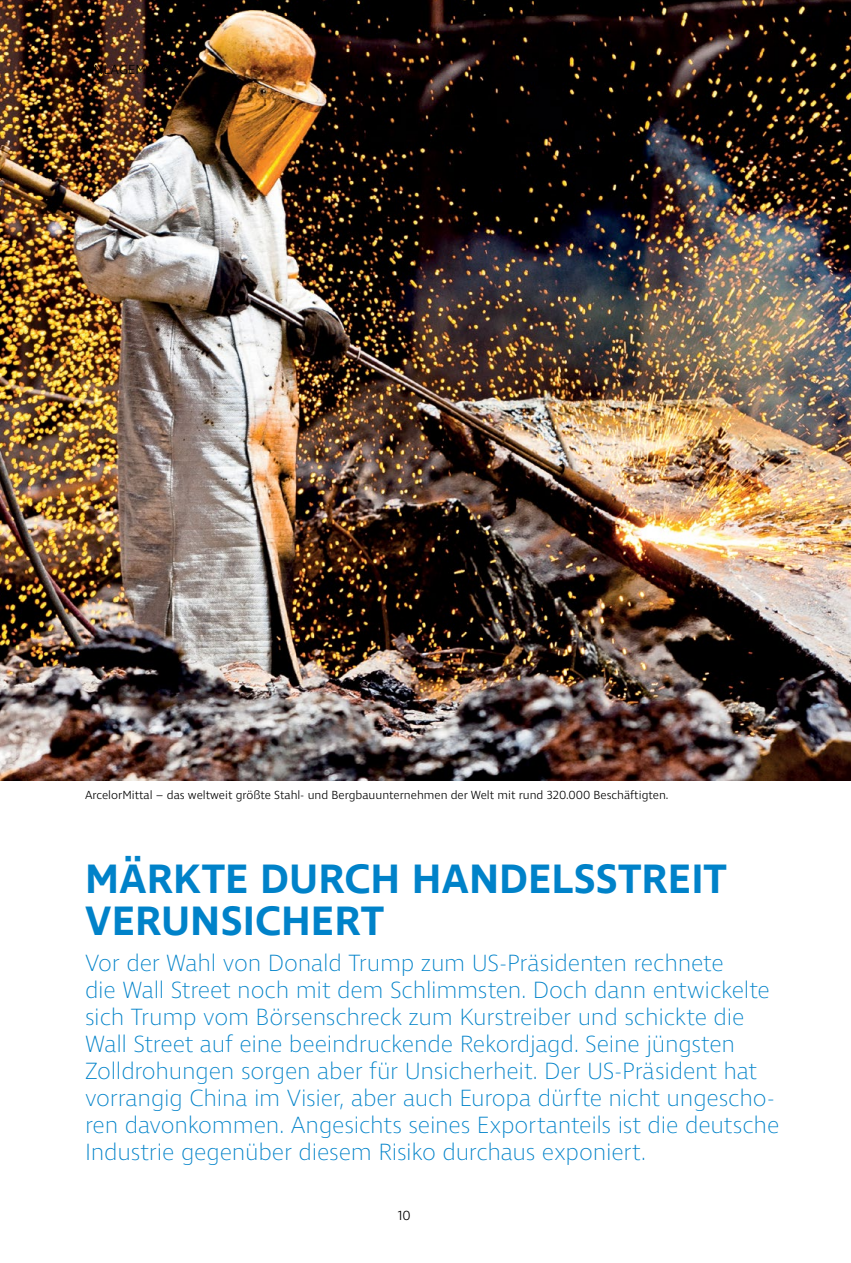
<style>
.page{position:relative;width:851px;height:1263px;background:#fff}
.page>*{position:absolute;margin:0;border:0;box-sizing:border-box;transform-origin:0 0}
.t1{font:600 42px/42px "Ingra";letter-spacing:.005em;color:#0082c9}
.t2{font:200 24px/27px "Ingra";letter-spacing:-.01em;color:#0082c9}
.t3{font:300 13.5px "Ingra";letter-spacing:.02em;color:#000}
.t4{font:300 12px "Ingra";color:#000}
</style>
<div class="page">
<img style="left:0;top:0;width:850px;height:780px">
<p class="t3" style="left:85px;top:61px;width:103px">ANLAGEMÄRKTE</p>
<p class="t4" style="left:85px;top:787px;width:584px">ArcelorMittal – das weltweit größte Stahl- und Bergbauunternehmen der Welt mit rund 320.000 Beschäftigten.</p>
<h1 class="t1" style="left:85px;top:860px;width:643px">MÄRKTE DURCH HANDELSSTREIT<br>VERUNSICHERT</h1>
<p class="t2" style="left:85px;top:950px;width:695px">Vor der Wahl von Donald Trump zum US-Präsidenten rechnete<br>die Wall Street noch mit dem Schlimmsten. Doch dann entwickelte sich Trump vom Börsenschreck zum Kurstreiber und schickte die Wall Street auf eine beeindruckende Rekordjagd. Seine jüngsten Zolldrohungen sorgen aber für Unsicherheit. Der US-Präsident hat vorrangig China im Visier, aber auch Europa dürfte nicht ungescho&shy;ren davonkommen. Angesichts seines Exportanteils ist die deutsche Industrie gegenüber diesem Risiko durchaus exponiert.</p>
<p class="t3" style="left:398px;top:1207px;width:14px">10</p>
</div>
